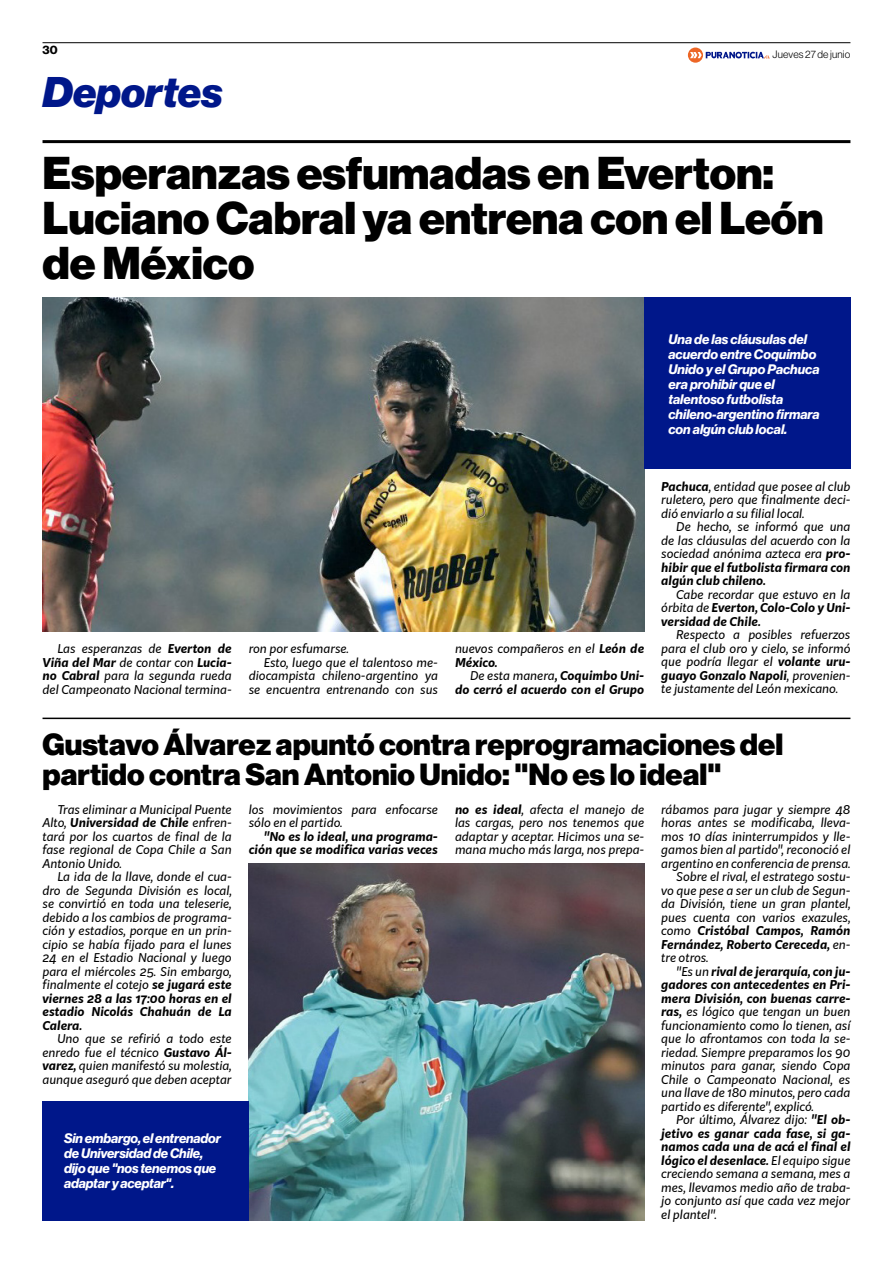
<style>
.page{position:relative;width:893px;height:1263px;background:#fff}
.page>*{position:absolute;margin:0;border:0;box-sizing:border-box;transform-origin:0 0}
.t1{font:45px/45px "N Haas Grotesk DS Pro 95 Blk";color:#000}
.t2{font:42px "N Haas Grotesk DS Pro 96 Blk It";color:#00178a}
.t3{font:30px/30px "N Haas Grotesk DS Pro 95 Blk";color:#000}
.t4{font:13.5px/15px "N Haas Grotesk DS Pro 76 Bd It";color:#fff}
.t5{font:italic 12px/13.5px "Kit Sans";color:#000;text-align:justify}
.t6{font:italic 700 12px/13.5px "Kit Sans";color:#000;text-align:right}
.t7{font:12px "N Haas Grotesk DS Pro 75 Bd";color:#000}
.t8{font:10.5px "N Haas Grotesk DS Pro 45 Lt";letter-spacing:.015em;color:#000}
.s1{font-weight:700}
.s2{font-weight:400}
</style>
<div class="page">
<hr style="left:43px;top:140px;width:807px;height:3px;background:#000">
<hr style="left:43px;top:42px;width:807px;height:1px;background:#000">
<img style="left:249px;top:863px;width:395px;height:357px">
<hr style="left:43px;top:718px;width:807px;height:1px;background:#000">
<img style="left:43px;top:298px;width:601px;height:333px">
<div style="left:43px;top:1101px;width:206px;height:119px;background:#00178a"></div>
<div style="left:644px;top:298px;width:206px;height:171px;background:#00178a"></div>
<svg style="left:688px;top:48px;width:82px;height:15px"></svg>
<p class="t7" style="left:43px;top:43px;width:17px">30</p>
<h2 class="t2" style="left:43px;top:67px;width:182px">Deportes</h2>
<p class="t8" style="left:773px;top:49px;width:79px">Jueves 27 de junio</p>
<h1 class="t1" style="left:43px;top:151px;width:783px">Esperanzas esfumadas en Everton:<br>Luciano Cabral ya entrena con el León de México</h1>
<p class="t4" style="left:668px;top:332px;width:153px">Una de las cláusulas del acuerdo entre Coquimbo<br>Unido y el Grupo Pachuca era prohibir que el talentoso futbolista chileno-argentino firmara con algún club local.</p>
<p class="t5" style="left:43px;top:641px;width:191px;text-indent:15px">Las esperanzas de <span class="s1">Everton de Viña del Mar</span> de contar con <span class="s1">Lucia&shy;no Cabral</span> para la segunda rueda del Campeonato Nacional termina-</p>
<p class="t5" style="left:249px;top:641px;width:102px">ron por esfumarse.</p>
<p class="t5" style="left:264px;top:655px;width:176px">Esto, luego que el talentoso me-</p>
<p class="t5" style="left:249px;top:668px;width:191px">diocampista chileno-argentino ya</p>
<p class="t5" style="left:249px;top:682px;width:191px">se encuentra entrenando con sus</p>
<p class="t5" style="left:455px;top:641px;width:191px">nuevos compañeros en el <span class="s1">León de<br>México.</span></p>
<p class="t6" style="left:455px;top:668px;width:191px"><span class="s2">De esta manera</span>, Coquimbo Uni&shy;do cerró el acuerdo con el Grupo</p>
<p class="t5" style="left:661px;top:479px;width:191px"><span class="s1">Pachuca</span>, entidad que posee al club ruletero, pero que finalmente deci&shy;dió enviarlo a su filial local.</p>
<p class="t5" style="left:661px;top:519px;width:191px;text-indent:15px">De hecho, se informó que una de las cláusulas del acuerdo con la sociedad anónima azteca era <span class="s1">pro&shy;hibir que el futbolista firmara con algún club chileno.</span></p>
<p class="t6" style="left:661px;top:586px;width:191px;text-align:justify;text-indent:15px"><span class="s2">Cabe recordar que estuvo en la órbita de</span> Everton, Colo-Colo y Uni&shy;versidad de Chile.</p>
<p class="t5" style="left:661px;top:627px;width:191px;text-indent:15px">Respecto a posibles refuerzos para el club oro y cielo, se informó que podría llegar el <span class="s1">volante uru&shy;guayo Gonzalo Napoli</span>, provenien&shy;te justamente del León mexicano.</p>
<h3 class="t3" style="left:43px;top:730px;width:742px">Gustavo Álvarez apuntó contra reprogramaciones del partido contra San Antonio Unido: "No es lo ideal"</h3>
<p class="t5" style="left:43px;top:802px;width:191px;text-indent:15px">Tras eliminar a Municipal Puente Alto, <span class="s1">Universidad de Chile</span> enfren&shy;tará por los cuartos de final de la fase regional de Copa Chile a San Antonio Unido.</p>
<p class="t5" style="left:43px;top:869px;width:191px;text-indent:15px">La ida de la llave, donde el cua&shy;dro de Segunda División es local, se convirtió en toda una teleserie, debido a los cambios de programa&shy;ción y estadios, porque en un prin&shy;cipio se había fijado para el lunes 24 en el Estadio Nacional y luego para el miércoles 25. Sin embargo, finalmente el cotejo <span class="s1">se jugará este viernes 28 a las 17:00 horas en el estadio Nicolás Chahuán de La Calera.</span></p>
<p class="t5" style="left:43px;top:1031px;width:191px;text-indent:15px">Uno que se refirió a todo este enredo fue el técnico <span class="s1">Gustavo Ál&shy;varez,</span> quien manifestó su molestia, aunque aseguró que deben aceptar</p>
<p class="t5" style="left:249px;top:802px;width:191px">los movimientos para enfocarse sólo en el partido.</p>
<p class="t6" style="left:249px;top:828px;width:191px">"No es lo ideal, una programa&shy;ción que se modifica varias veces</p>
<p class="t4" style="left:64px;top:1131px;width:158px">Sin embargo, el entrenador de Universidad de Chile, dijo que "nos tenemos que adaptar y aceptar".</p>
<p class="t5" style="left:455px;top:802px;width:191px"><span class="s1">no es ideal</span>, afecta el manejo de las cargas, pero nos tenemos que adaptar y aceptar. Hicimos una se&shy;mana mucho más larga, nos prepa-</p>
<p class="t5" style="left:661px;top:802px;width:191px">rábamos para jugar y siempre 48</p>
<p class="t5" style="left:661px;top:815px;width:191px">horas antes se modificaba, lleva-</p>
<p class="t5" style="left:661px;top:829px;width:191px">mos 10 días ininterrumpidos y lle-</p>
<p class="t5" style="left:661px;top:842px;width:191px">gamos bien al partido", reconoció el</p>
<p class="t5" style="left:661px;top:856px;width:191px">argentino en conferencia de prensa.</p>
<p class="t5" style="left:676px;top:869px;width:176px">Sobre el rival, el estratego sostu-</p>
<p class="t5" style="left:661px;top:883px;width:191px">vo que pese a ser un club de Segun-</p>
<p class="t5" style="left:661px;top:896px;width:191px">da División, tiene un gran plantel,</p>
<p class="t5" style="left:661px;top:910px;width:191px">pues cuenta con varios exazules,</p>
<p class="t6" style="left:661px;top:923px;width:191px"><span class="s2">como</span> Cristóbal Campos, Ramón</p>
<p class="t6" style="left:661px;top:936px;width:191px">Fernández, Roberto Cereceda, <span class="s2">en-</span></p>
<p class="t5" style="left:661px;top:950px;width:49px">tre otros.</p>
<p class="t6" style="left:676px;top:963px;width:176px"><span class="s2">"Es un</span> rival de jerarquía, con ju-</p>
<p class="t6" style="left:661px;top:977px;width:191px">gadores con antecedentes en Pri-</p>
<p class="t6" style="left:661px;top:990px;width:191px">mera División, con buenas carre-</p>
<p class="t5" style="left:661px;top:1004px;width:191px"><span class="s1">ras,</span> es lógico que tengan un buen</p>
<p class="t5" style="left:661px;top:1018px;width:191px">funcionamiento como lo tienen, así</p>
<p class="t5" style="left:661px;top:1031px;width:191px">que lo afrontamos con toda la se-</p>
<p class="t5" style="left:661px;top:1045px;width:191px">riedad. Siempre preparamos los 90</p>
<p class="t5" style="left:661px;top:1058px;width:191px">minutos para ganar, siendo Copa</p>
<p class="t5" style="left:661px;top:1072px;width:191px">Chile o Campeonato Nacional, es</p>
<p class="t5" style="left:661px;top:1085px;width:191px">una llave de 180 minutos, pero cada</p>
<p class="t5" style="left:661px;top:1099px;width:154px">partido es diferente", explicó.</p>
<p class="t5" style="left:676px;top:1112px;width:176px">Por último, Álvarez dijo: <span class="s1">"El ob-</span></p>
<p class="t6" style="left:661px;top:1125px;width:191px">jetivo es ganar cada fase, si ga-</p>
<p class="t6" style="left:661px;top:1139px;width:191px">namos cada una de acá el final el</p>
<p class="t6" style="left:661px;top:1152px;width:191px">lógico el desenlace. <span class="s2">El equipo sigue</span></p>
<p class="t5" style="left:661px;top:1166px;width:191px">creciendo semana a semana, mes a</p>
<p class="t5" style="left:661px;top:1180px;width:191px">mes, llevamos medio año de traba-</p>
<p class="t5" style="left:661px;top:1193px;width:191px">jo conjunto así que cada vez mejor</p>
<p class="t5" style="left:661px;top:1207px;width:57px">el plantel".</p>
</div>
